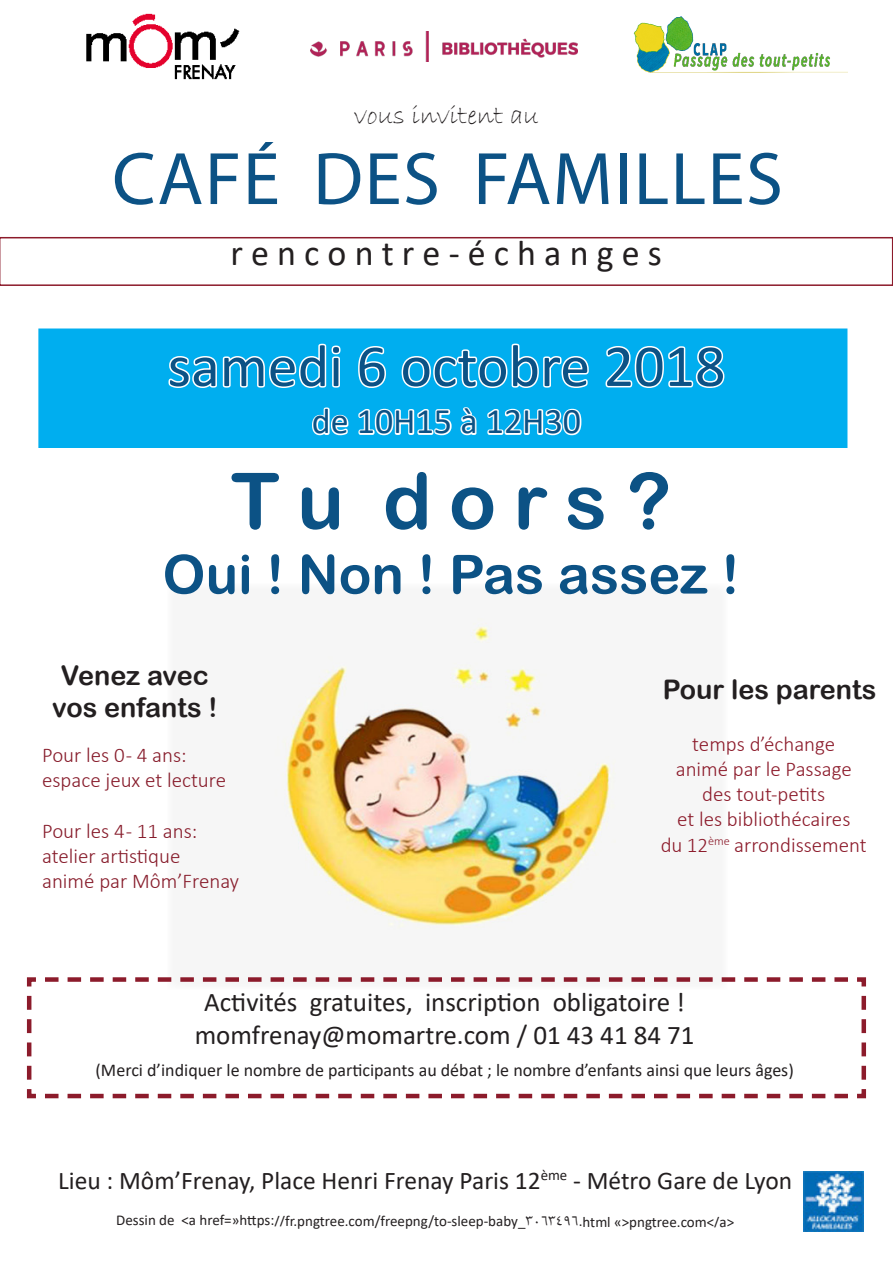
<style>
.page{position:relative;width:893px;height:1263px;background:#fff}
.page>*{position:absolute;margin:0;border:0;box-sizing:border-box;transform-origin:0 0}
.t1{font:78px "Arial Rounded MT Bold";letter-spacing:.22em;color:#0c5285}
.t2{font:75px "Myriad Pro";letter-spacing:.02em;color:#0c5285}
.t3{font:60px "Calibri";color:#0c5285}
.t4{font:54px "Arial Rounded MT Bold";color:#0c5285}
.t5{font:36px "Calibri";color:#231f20}
.t6{font:36px "Calibri";color:#0c5285}
.t7{font:27px "Calibri";color:#231f20}
.t8{font:27px/32.4px "Arial Rounded MT Bold";color:#231f20;text-align:center}
.t9{font:27px "Bradley Hand ITC";color:#231f20}
.t10{font:25.5px "Calibri";color:#231f20}
.t11{font:300 21px/25.2px "Calibri";color:#8c1b2b;text-align:center}
.t12{font:300 21px "Calibri";color:#871c2b}
.t13{font:18px "Calibri";color:#231f20}
.t14{font:15px "Calibri";color:#231f20}
</style>
<div class="page">
<div style="left:38px;top:328px;width:809px;height:120px;background:#00aeef;border:2px solid #00aeef"></div>
<img style="left:275px;top:618px;width:341px;height:312px">
<svg style="left:168px;top:343px;width:173px;height:45px"></svg>
<svg style="left:358px;top:346px;width:28px;height:42px"></svg>
<svg style="left:401px;top:343px;width:188px;height:45px"></svg>
<svg style="left:605px;top:346px;width:120px;height:42px"></svg>
<svg style="left:312px;top:407px;width:165px;height:29px"></svg>
<svg style="left:487px;top:408px;width:95px;height:28px"></svg>
<svg style="left:0;top:237px;width:893px;height:49px"></svg>
<svg style="left:26px;top:977px;width:841px;height:122px"></svg>
<img style="left:804px;top:1171px;width:60px;height:60px">
<img style="left:310px;top:32px;width:268px;height:29px">
<img style="left:634px;top:16px;width:213px;height:57px">
<img style="left:86px;top:13px;width:154px;height:67px">
<p class="t9" style="left:354px;top:98px;width:186px">vous invitent au</p>
<p class="t2" style="left:112px;top:133px;width:672px">CAFÉ DES FAMILLES</p>
<p class="t5" style="left:230px;top:228px;width:433px">r e n c o n t r e - é c h a n g e s</p>
<p class="t3" style="left:168px;top:324px;width:559px">samedi 6 octobre 2018</p>
<p class="t6" style="left:312px;top:396px;width:271px">de 10H15 à 12H30</p>
<p class="t1" style="left:231px;top:455px;width:442px">Tu dors ?</p>
<p class="t4" style="left:163px;top:542px;width:578px">Oui ! Non ! Pas assez !</p>
<p class="t8" style="left:52px;top:658px;width:167px">Venez avec vos enfants !</p>
<p class="t12" style="left:42px;top:742px;width:146px">Pour les 0 - 4 ans:</p>
<p class="t12" style="left:42px;top:767px;width:185px">espace jeux et lecture</p>
<p class="t12" style="left:42px;top:818px;width:157px">Pour les 4 - 11 ans:</p>
<p class="t12" style="left:42px;top:843px;width:140px">atelier artistique</p>
<p class="t12" style="left:42px;top:868px;width:198px">animé par Môm’Frenay</p>
<p class="t8" style="left:663px;top:673px;width:215px">Pour les parents</p>
<p class="t11" style="left:692px;top:731px;width:144px">temps d’échange</p>
<p class="t11" style="left:676px;top:756px;width:177px">animé par le Passage des tout-petits</p>
<p class="t11" style="left:677px;top:807px;width:175px">et les bibliothécaires</p>
<p class="t11" style="left:661px;top:832px;width:208px">du 12<sup>ème</sup> arrondissement</p>
<p class="t7" style="left:204px;top:984px;width:482px">Activités gratuites, inscription obligatoire !</p>
<p class="t7" style="left:195px;top:1016px;width:501px">momfrenay@momartre.com / 01 43 41 84 71</p>
<p class="t13" style="left:96px;top:1058px;width:700px">(Merci d’indiquer le nombre de participants au débat ; le nombre d’enfants ainsi que leurs âges)</p>
<p class="t10" style="left:58px;top:1163px;width:736px">Lieu : Môm’Frenay, Place Henri Frenay Paris 12<sup>ème</sup> - Métro Gare de Lyon</p>
<p class="t14" style="left:116px;top:1211px;width:620px">Dessin de &lt;a href=»https://fr.pngtree.com/freepng/to-sleep-baby_3063496.html «&gt;pngtree.com&lt;/a&gt;</p>
</div>
